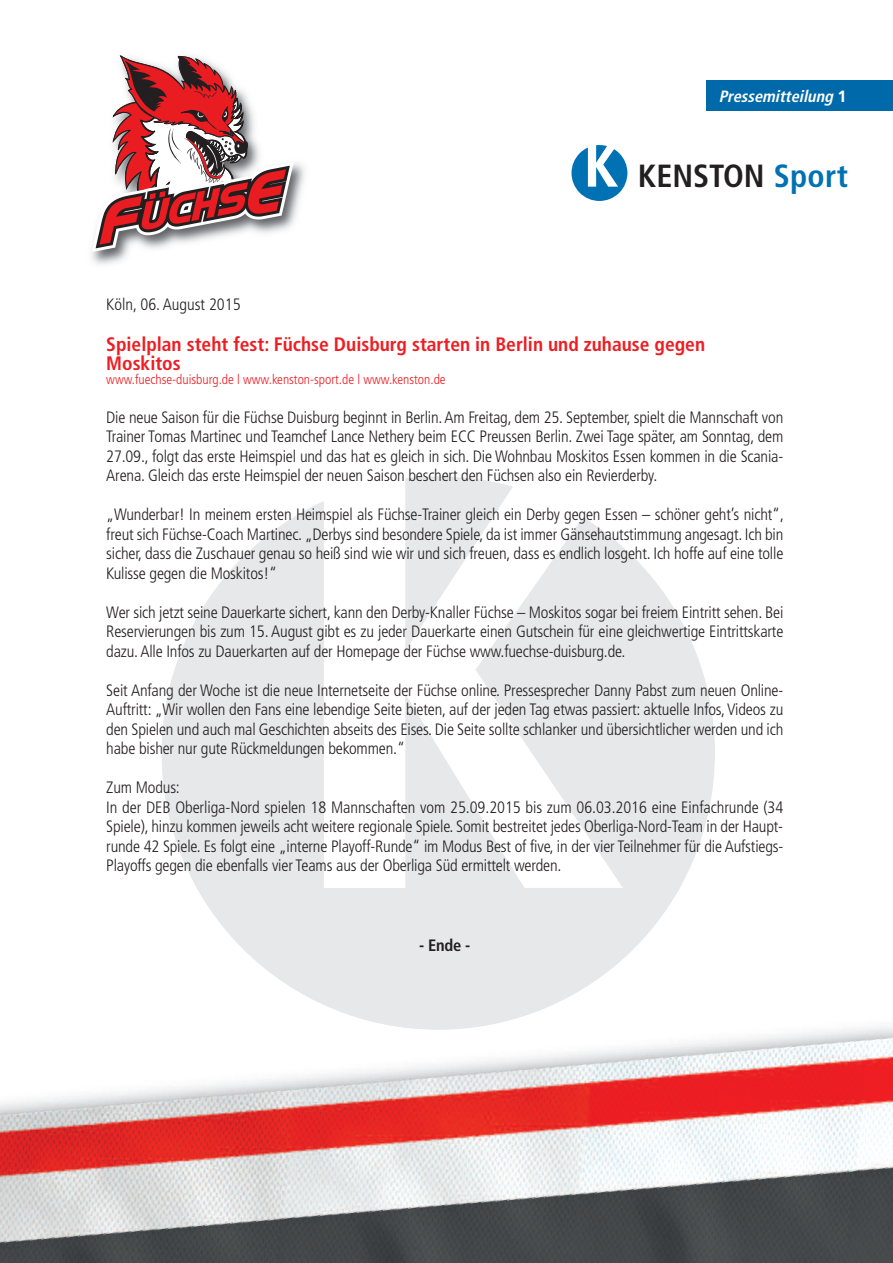
<style>
.page{position:relative;width:893px;height:1263px;background:#fff}
.page>*{position:absolute;margin:0;border:0;box-sizing:border-box;transform-origin:0 0}
.t1{font:700 condensed 32.1px "Frutiger";color:#231f20}
.t2{font:700 condensed 19.5px/19.5px "Frutiger";color:#ee1d23}
.t3{font:300 condensed 16.5px/19.5px "Frutiger";letter-spacing:-.01em;color:#231f20;text-align:justify}
.t4{font:700 condensed 16.5px "Frutiger";color:#231f20}
.t5{font:italic 700 condensed 16.35px "Frutiger";color:#fff}
.t6{font:300 condensed 13.5px "Frutiger";color:#ee1d23}
.s1{font-style:normal;font-stretch:normal}
.s2{color:#0071b3}
</style>
<div class="page">
<svg style="left:405px;top:476px;width:108px;height:25px;background:#eaebec"></svg>
<svg style="left:162px;top:501px;width:553px;height:382px;fill:#e7e8e9"></svg>
<div style="left:706px;top:81px;width:187px;height:30px;background:#0069a9"></div>
<svg style="left:571px;top:145px;width:56px;height:56px"></svg>
<img style="left:91px;top:163px;width:214px;height:102px">
<svg style="left:92px;top:55px;width:202px;height:197px"></svg>
<img style="left:0;top:904px;width:893px;height:359px">
<img style="left:225px;top:929px;width:385px;height:101px">
<p class="t5" style="left:719px;top:89px;width:129px">Pressemitteilung <span class="s1">1</span></p>
<h1 class="t1" style="left:638px;top:163px;width:212px">KENSTON <span class="s2">Sport</span></h1>
<p class="t3" style="left:106px;top:296px;width:136px">Köln, 06. August 2015</p>
<p class="t2" style="left:106px;top:336px;width:600px">Spielplan steht fest: Füchse Duisburg starten in Berlin und zuhause gegen<br>Moskitos</p>
<p class="t6" style="left:106px;top:373px;width:341px">www.fuechse-duisburg.de l www.kenston-sport.de l www.kenston.de</p>
<p class="t3" style="left:106px;top:408px;width:678px">Die neue Saison für die Füchse Duisburg beginnt in Berlin.Am Freitag, dem 25. September, spielt die Mannschaft von Trainer Tomas Martinec und Teamchef Lance Nethery beim ECC Preussen Berlin. Zwei Tage später, am Sonntag, dem 27.09., folgt das erste Heimspiel und das hat es gleich in sich. Die Wohnbau Moskitos Essen kommen in die Scania-Arena. Gleich das erste Heimspiel der neuen Saison beschert den Füchsen also ein Revierderby.</p>
<p class="t3" style="left:106px;top:506px;width:679px">„Wunderbar! In meinem ersten Heimspiel als Füchse-Trainer gleich ein Derby gegen Essen – schöner geht’s nicht“, freut sich Füchse-Coach Martinec. „Derbys sind besondere Spiele, da ist immer Gänsehautstimmung angesagt. Ich bin sicher, dass die Zuschauer genau so heiß sind wie wir und sich freuen, dass es endlich losgeht. Ich hoffe auf eine tolle Kulisse gegen die Moskitos!“</p>
<p class="t3" style="left:106px;top:603px;width:678px">Wer sich jetzt seine Dauerkarte sichert, kann den Derby-Knaller Füchse – Moskitos sogar bei freiem Eintritt sehen. Bei Reservierungen bis zum 15. August gibt es zu jeder Dauerkarte einen Gutschein für eine gleichwertige Eintrittskarte dazu.Alle Infos zu Dauerkarten auf der Homepage der Füchse www.fuechse-duisburg.de.</p>
<p class="t3" style="left:106px;top:681px;width:678px">Seit Anfang der Woche ist die neue Internetseite der Füchse online. Pressesprecher Danny Pabst zum neuen Online-Auftritt: „Wir wollen den Fans eine lebendige Seite bieten, auf der jeden Tag etwas passiert: aktuelle Infos, Videos zu den Spielen und auch mal Geschichten abseits des Eises. Die Seite sollte schlanker und übersichtlicher werden und ich habe bisher nur gute Rückmeldungen bekommen.“</p>
<p class="t3" style="left:106px;top:779px;width:678px;text-align:left">Zum Modus:<br>In der DEB Oberliga-Nord spielen 18 Mannschaften vom 25.09.2015 bis zum 06.03.2016 eine Einfachrunde (34<br>Spiele), hinzu kommen jeweils acht weitere regionale Spiele. Somit bestreitet jedes Oberliga-Nord-Team in der Haupt&shy;runde 42 Spiele. Es folgt eine „interne Playoff-Runde“ im Modus Best of five, in der vier Teilnehmer für die Aufstiegs-Playoffs gegen die ebenfalls vier Teams aus der Oberliga Süd ermittelt werden.</p>
<p class="t4" style="left:419px;top:938px;width:53px">- Ende -</p>
</div>
